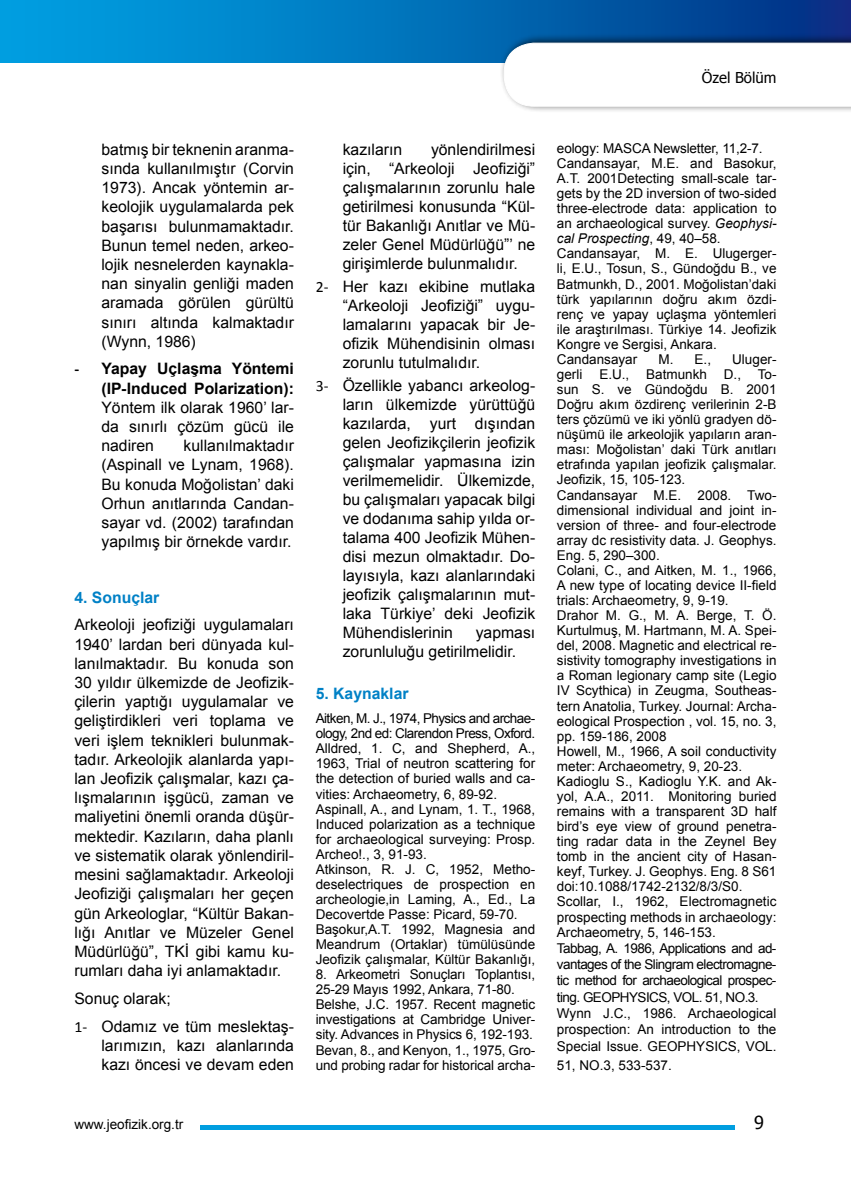
<style>
.page{position:relative;width:851px;height:1191px;background:#fff}
.page>*{position:absolute;margin:0;border:0;box-sizing:border-box;transform-origin:0 0}
.t1{font:18px "Tahoma";color:#000}
.t2{font:15.75px/19.2px "Arial";color:#000;text-align:justify}
.t3{font:700 15.75px/19.2px "Arial";color:#000;text-align:right}
.t4{font:700 15.75px "Arial";color:#0081c6}
.t5{font:15px "Tahoma";color:#000}
.t6{font:13.5px/15.3px "Arial";color:#000}
.s1{font-family:"Calibri"}
.s2{font-style:italic}
</style>
<div class="page">
<div style="left:1px;top:0;width:849px;height:62px;background:linear-gradient(to right,#00a8e7,#033286)"></div>
<div style="left:499px;top:33px;width:351px;height:87px;background:#000;opacity:.75"></div>
<svg style="left:503px;top:43px;width:347px;height:64px"></svg>
<hr style="left:200px;top:1125px;width:534px;height:4px;background:#009ee0">
<p class="t5" style="left:701px;top:68px;width:76px">Özel Bölüm</p>
<p class="t2" style="left:101px;top:139px;width:194px">batmış bir teknenin aranma&shy;sında kullanılmıştır (Corvin 1973). Ancak yöntemin ar&shy;keolojik uygulamalarda pek başarısı bulunmamaktadır.<br>Bunun temel neden, arkeo&shy;lojik nesnelerden kaynakla&shy;nan sinyalin genliği maden aramada görülen gürültü sınırı altında kalmaktadır (Wynn, 1986)</p>
<p class="t3" style="left:74px;top:359px;width:221px"><span class="s1">-</span> Yapay Uçlaşma Yöntemi (IP-Induced Polarization):</p>
<p class="t2" style="left:101px;top:398px;width:194px">Yöntem ilk olarak 1960’ lar&shy;da sınırlı çözüm gücü ile nadiren</p>
<p class="t2" style="left:101px;top:436px;width:194px;text-indent:82px">kullanılmaktadır (Aspinall ve Lynam, 1968).<br>Bu konuda Moğolistan’ daki Orhun anıtlarında Candan&shy;sayar vd. (2002) tarafından yapılmış bir örnekde vardır.</p>
<p class="t4" style="left:74px;top:588px;width:86px">4. Sonuçlar</p>
<p class="t2" style="left:74px;top:615px;width:221px">Arkeoloji jeofiziği uygulamaları 1940’ lardan beri dünyada kul&shy;lanılmaktadır. Bu konuda son 30 yıldır ülkemizde de Jeofizik&shy;çilerin yaptığı uygulamalar ve geliştirdikleri veri toplama ve veri işlem teknikleri bulunmak&shy;tadır. Arkeolojik alanlarda yapı&shy;lan Jeofizik çalışmalar, kazı ça&shy;lışmalarının işgücü, zaman ve maliyetini önemli oranda düşür&shy;mektedir. Kazıların, daha planlı ve sistematik olarak yönlendiril&shy;mesini sağlamaktadır. Arkeoloji Jeofiziği çalışmaları her geçen gün Arkeologlar, “Kültür Bakan&shy;lığı Anıtlar ve Müzeler Genel Müdürlüğü”, TKİ gibi kamu ku&shy;rumları daha iyi anlamaktadır.</p>
<p class="t2" style="left:74px;top:984px;width:221px;line-height:27.8px">Sonuç olarak;<br><span class="s1">1-</span> Odamız ve tüm meslektaş-</p>
<p class="t2" style="left:101px;top:1035px;width:194px">larımızın, kazı alanlarında kazı öncesi ve devam eden</p>
<p class="t2" style="left:342px;top:140px;width:194px;text-indent:88px">yönlendirilmesi için, “Arkeoloji Jeofiziği” çalışmalarının zorunlu hale getirilmesi konusunda “Kül&shy;tür Bakanlığı Anıtlar ve Mü&shy;zeler Genel Müdürlüğü”’ ne girişimlerde bulunmalıdır.</p>
<p class="t2" style="left:342px;top:277px;width:194px;text-indent:-27px"><span class="s1">2-</span> Her kazı ekibine mutlaka “Arkeoloji Jeofiziği” uygu&shy;lamalarını yapacak bir Je&shy;ofizik Mühendisinin olması zorunlu tutulmalıdır.</p>
<p class="t2" style="left:342px;top:376px;width:194px;text-indent:-27px"><span class="s1">3-</span> Özellikle yabancı arkeolog&shy;ların ülkemizde yürüttüğü kazılarda, yurt dışından gelen Jeofizikçilerin jeofizik çalışmalar yapmasına izin verilmemelidir. Ülkemizde, bu çalışmaları yapacak bilgi ve dodanıma sahip yılda or&shy;talama 400 Jeofizik Mühen&shy;disi mezun olmaktadır. Do&shy;layısıyla, kazı alanlarındaki jeofizik çalışmalarının mut&shy;laka Türkiye’ deki Jeofizik Mühendislerinin</p>
<p class="t2" style="left:342px;top:140px;width:61px">kazıların</p>
<p class="t2" style="left:342px;top:622px;width:194px;text-indent:133px">yapması zorunluluğu getirilmelidir.</p>
<p class="t4" style="left:315px;top:684px;width:94px">5. Kaynaklar</p>
<p class="t6" style="left:315px;top:711px;width:221px">Aitken, M. J., 1974, Physics and archae&shy;ology, 2nd ed: Clarendon Press, Oxford.<br>Alldred, 1. C, and Shepherd, A., 1963, Trial of neutron scattering for the detection of buried walls and ca&shy;vities: Archaeometry, 6, 89-92.<br>Aspinall, A., and Lynam, 1. T., 1968, Induced polarization as a technique for archaeological surveying: Prosp.<br>Archeo!., 3, 91-93.<br>Atkinson, R. J. C, 1952, Metho&shy;deselectriques de prospection en archeologie,in Laming, A., Ed., La Decovertde Passe: Picard, 59-70.<br>Başokur,A.T. 1992, Magnesia and Meandrum (Ortaklar) tümülüsünde Jeofizik çalışmalar, Kültür Bakanlığı,</p>
<p class="t6" style="left:315px;top:967px;width:221px">8. Arkeometri Sonuçları Toplantısı, 25-29 Mayıs 1992, Ankara, 71-80.<br>Belshe, J.C. 1957. Recent magnetic investigations at Cambridge Univer&shy;sity. Advances in Physics 6, 192-193.<br>Bevan, 8., and Kenyon, 1., 1975, Gro&shy;und probing radar for historical archa-</p>
<p class="t6" style="left:557px;top:141px;width:221px">eology: MASCA Newsletter, 11,2-7.<br>Candansayar, M.E. and Basokur, A.T. 2001Detecting small-scale tar&shy;gets by the 2D inversion of two-sided three-electrode data: application to an archaeological survey. <span class="s2">Geophysi&shy;cal Prospecting</span>, 49, 40–58.<br>Candansayar, M. E. Ulugerger&shy;li, E.U., Tosun, S., Gündoğdu B., ve Batmunkh, D., 2001. Moğolistan’daki türk yapılarının doğru akım özdi&shy;renç ve yapay uçlaşma yöntemleri ile araştırılması. Türkiye 14. Jeofizik Kongre ve Sergisi, Ankara.<br>Candansayar</p>
<p class="t6" style="left:557px;top:351px;width:221px;text-indent:175px">Uluger&shy;gerli E.U., Batmunkh D., To&shy;sun S. ve Gündoğdu B. 2001<br>Doğru akım özdirenç verilerinin 2-B ters çözümü ve iki yönlü gradyen dö&shy;nüşümü ile arkeolojik yapıların aran&shy;ması: Moğolistan’ daki Türk anıtları etrafında yapılan jeofizik çalışmalar.<br>Jeofizik, 15, 105-123.<br>Candansayar M.E. 2008. Two&shy;dimensional individual and joint in&shy;version of three- and four-electrode array dc resistivity data. J. Geophys.<br>Eng. 5, 290–300.<br>Colani, C., and Aitken, M. 1., 1966, A new type of locating device II-field trials: Archaeometry, 9, 9-19.<br>Drahor M. G., M. A. Berge, T. Ö.<br>Kurtulmus, M. Hartmann, M. A. Spei&shy;del, 2008. Magnetic and electrical re&shy;sistivity tomography investigations in a Roman legionary camp site (Legio IV Scythica) in Zeugma, Southeas&shy;tern Anatolia, Turkey. Journal: Archa&shy;eological Prospection , vol. 15, no. 3, pp. 159-186, 2008<br>Howell, M., 1966, A soil conductivity meter: Archaeometry, 9, 20-23.<br>Kadioglu S., Kadioglu Y.K. and Ak&shy;yol, A.A., 2011. Monitoring buried remains with a transparent 3D half bird’s eye view of ground penetra&shy;ting radar data in the Zeynel Bey tomb in the ancient city of Hasan&shy;keyf, Turkey. J. Geophys. Eng. 8 S61 doi:10.1088/1742-2132/8/3/S0.<br>Scollar, I., 1962, Electromagnetic prospecting methods in archaeology:<br>Archaeometry, 5, 146-153.<br>Tabbag, A. 1986, Applications and ad&shy;vantages of the Slingram electromagne&shy;tic method for archaeological prospec&shy;ting. GEOPHYSICS, VOL. 51, NO.3.<br>Wynn J.C., 1986. Archaeological prospection: An introduction to the Special Issue. GEOPHYSICS, VOL.</p>
<p class="t6" style="left:557px;top:1057px;width:116px">51, NO.3, 533-537.</p>
<p class="t6" style="left:658px;top:351px;width:54px">M. E.,</p>
<p class="t6" style="left:74px;top:1116px;width:110px">www.jeofizik.org.tr</p>
<h1 class="t1" style="left:754px;top:1110px;width:11px">9</h1>
</div>
